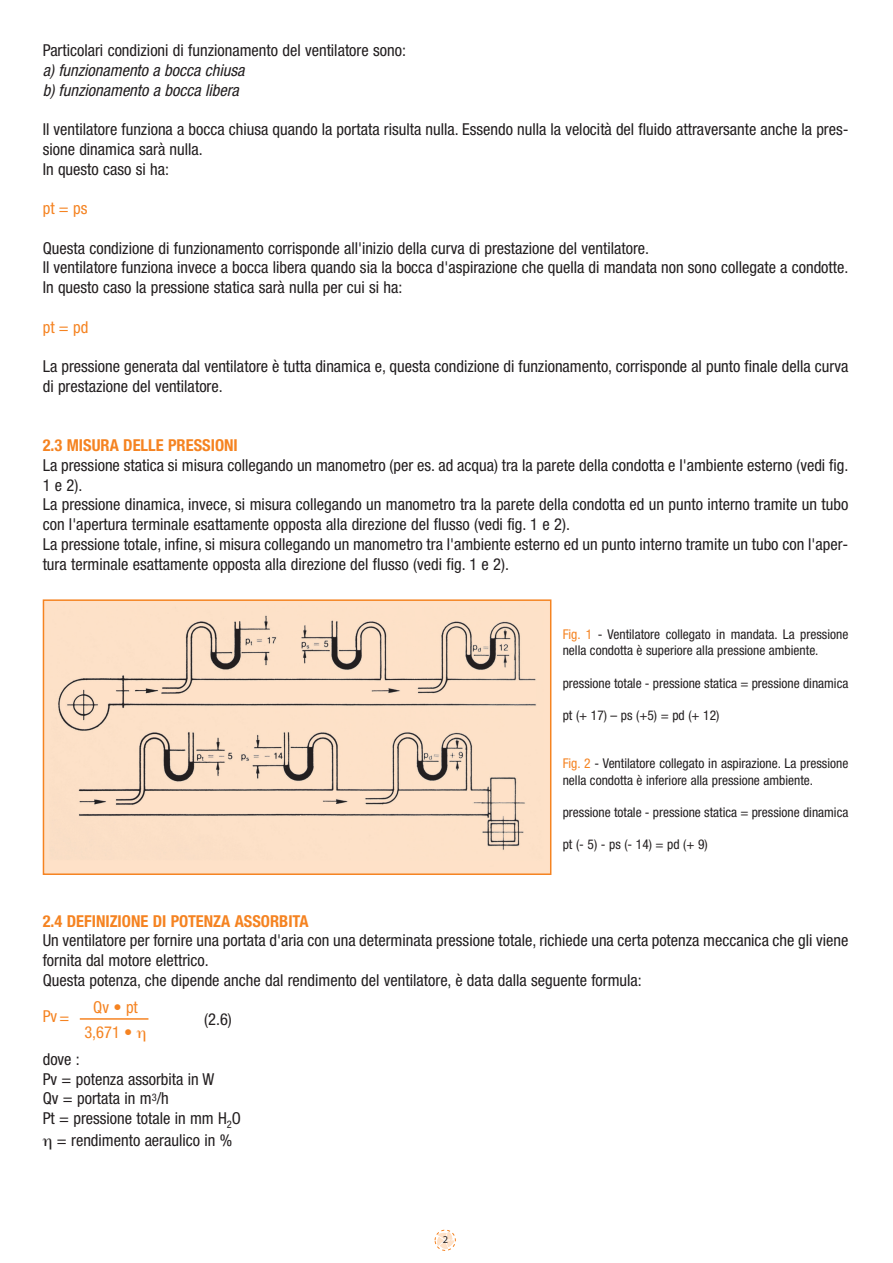
<style>
.page{position:relative;width:893px;height:1263px;background:#fff}
.page>*{position:absolute;margin:0;border:0;box-sizing:border-box;transform-origin:0 0}
.t1{font:condensed 16.5px/19.8px "Helvetica Neue";color:#231f20}
.t2{font:700 condensed 16.5px "Helvetica Neue";color:#f58321}
.t3{font:italic condensed 16.5px/19.8px "Helvetica Neue";color:#231f20}
.t4{font:condensed 16.5px/25px "Helvetica Neue";color:#f58321;text-align:center}
.t5{font:condensed 13.5px/16.2px "Helvetica Neue";color:#231f20}
.t6{font:condensed 10.5px "Helvetica Neue";color:#231f20}
.s1{color:#f58321}
</style>
<div class="page">
<div style="left:435px;top:1230px;width:21px;height:21px;border:1px dashed #f58220;border-radius:50%"></div>
<img style="left:45px;top:601px;width:504px;height:272px">
<div style="left:43px;top:599px;width:508px;height:276px;border:1px solid #f58321"></div>
<hr style="left:80px;top:1018px;width:68px;height:2px;background:#f58321">
<svg style="left:437px;top:1232px;width:17px;height:17px"></svg>
<p class="t1" style="left:43px;top:42px;width:365px">Particolari condizioni di funzionamento del ventilatore sono:</p>
<p class="t3" style="left:43px;top:61px;width:206px">a) funzionamento a bocca chiusa b) funzionamento a bocca libera</p>
<p class="t1" style="left:43px;top:121px;width:807px">Il ventilatore funziona a bocca chiusa quando la portata risulta nulla. Essendo nulla la velocità del fluido attraversante anche la pres&shy;sione dinamica sarà nulla.<br>In questo caso si ha:</p>
<p class="t4" style="left:43px;top:197px;width:46px">pt = ps</p>
<p class="t1" style="left:43px;top:239px;width:807px">Questa condizione di funzionamento corrisponde all'inizio della curva di prestazione del ventilatore.<br>Il ventilatore funziona invece a bocca libera quando sia la bocca d'aspirazione che quella di mandata non sono collegate a condotte.<br>In questo caso la pressione statica sarà nulla per cui si ha:</p>
<p class="t4" style="left:43px;top:315px;width:47px">pt = pd</p>
<p class="t1" style="left:43px;top:358px;width:807px">La pressione generata dal ventilatore è tutta dinamica e, questa condizione di funzionamento, corrisponde al punto finale della curva di prestazione del ventilatore.</p>
<p class="t2" style="left:43px;top:436px;width:197px">2.3 MISURA DELLE PRESSIONI</p>
<p class="t1" style="left:43px;top:456px;width:807px">La pressione statica si misura collegando un manometro (per es. ad acqua) tra la parete della condotta e l'ambiente esterno (vedi fig.<br>1 e 2).<br>La pressione dinamica, invece, si misura collegando un manometro tra la parete della condotta ed un punto interno tramite un tubo con l'apertura terminale esattamente opposta alla direzione del flusso (vedi fig. 1 e 2).<br>La pressione totale, infine, si misura collegando un manometro tra l'ambiente esterno ed un punto interno tramite un tubo con l'aper&shy;tura terminale esattamente opposta alla direzione del flusso (vedi fig. 1 e 2).</p>
<p class="t5" style="left:563px;top:627px;width:287px"><span class="s1">Fig. 1</span> - Ventilatore collegato in mandata. La pressione nella condotta è superiore alla pressione ambiente.</p>
<p class="t5" style="left:563px;top:676px;width:287px">pressione totale - pressione statica = pressione dinamica</p>
<p class="t5" style="left:563px;top:708px;width:158px">pt (+ 17) – ps (+5) = pd (+ 12)</p>
<p class="t5" style="left:563px;top:756px;width:287px"><span class="s1">Fig. 2</span> - Ventilatore collegato in aspirazione. La pressione nella condotta è inferiore alla pressione ambiente.</p>
<p class="t5" style="left:563px;top:805px;width:287px">pressione totale - pressione statica = pressione dinamica</p>
<p class="t5" style="left:563px;top:837px;width:147px">pt (- 5) - ps (- 14) = pd (+ 9)</p>
<p class="t2" style="left:43px;top:912px;width:268px">2.4 DEFINIZIONE DI POTENZA ASSORBITA</p>
<p class="t1" style="left:43px;top:932px;width:807px">Un ventilatore per fornire una portata d'aria con una determinata pressione totale, richiede una certa potenza meccanica che gli viene fornita dal motore elettrico.<br>Questa potenza, che dipende anche dal rendimento del ventilatore, è data dalla seguente formula:</p>
<p class="t1" style="left:204px;top:1011px;width:29px">(2.6)</p>
<p class="t1" style="left:43px;top:1050px;width:200px">dove :<br>Pv = potenza assorbita in W<br>Qv = portata in m<sup>3</sup>/h<br>Pt = pressione totale in mm H<sub>2</sub>O</p>
<p class="t1" style="left:57px;top:1132px;width:177px">= rendimento aeraulico in %</p>
<p class="t4" style="left:43px;top:1005px;width:28px">Pv=</p>
<p class="t4" style="left:84px;top:996px;width:55px">Qv • pt<br>3,671 •</p>
<p class="t6" style="left:440px;top:1235px;width:12px">13</p>
<p class="t6" style="left:443px;top:1234px;width:7px">2</p>
</div>
